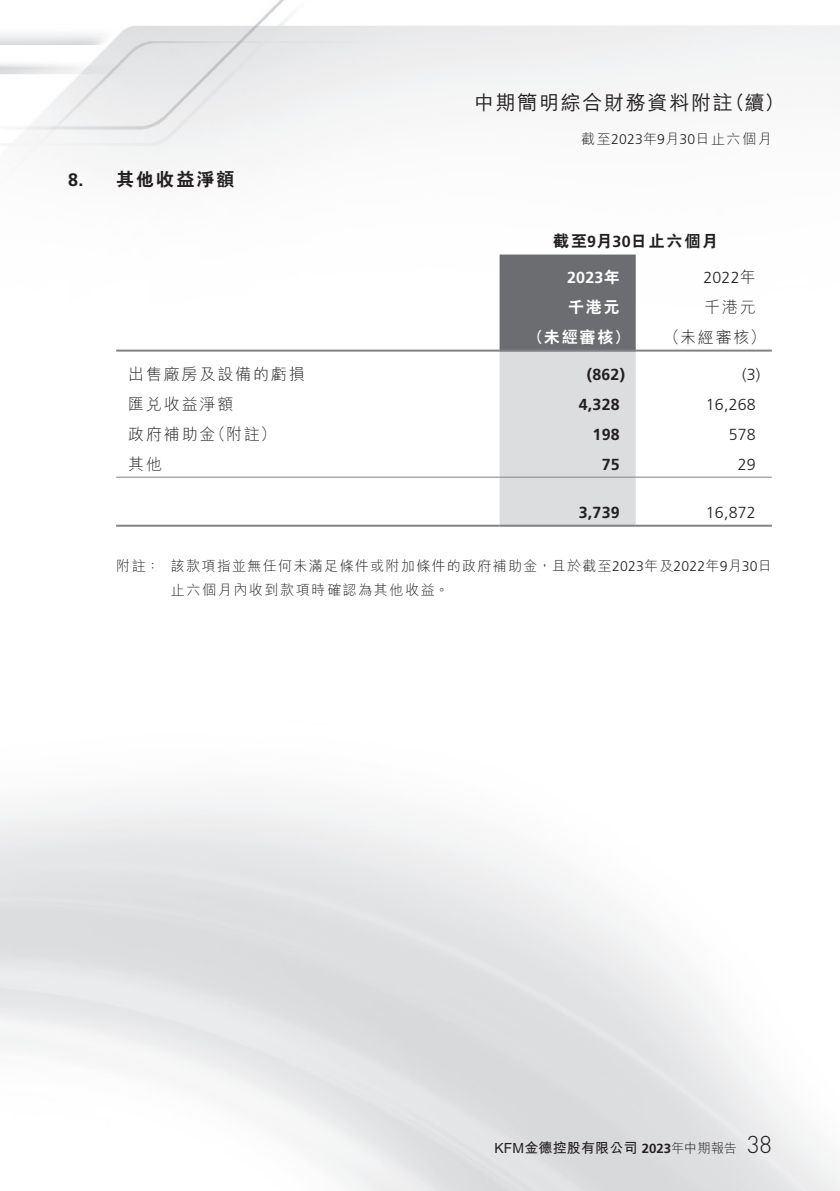
<style>
.page{position:relative;width:840px;height:1191px;background:#fff}
.page>*{position:absolute;margin:0;border:0;box-sizing:border-box;transform-origin:0 0}
.t1{font:300 24px "DIN Pro";color:#231f20}
.t2{font:500 20px "M Hei HK";letter-spacing:.085em;color:#231f20}
._03_H1{font:800 18px "C Hei 2 HK";letter-spacing:.115em;color:#231f20}
._03_H1-2{font:700 18px "Frutiger LT Std";color:#231f20}
._15_Table_Stub{font:300 16px "M Hei HK";letter-spacing:.115em;color:#231f20}
._01_Body_Text{font:300 16px "Frutiger LT Std";letter-spacing:.015em;color:#231f20}
._01_Body_Text-2{font:700 16px "Frutiger LT Std";letter-spacing:.015em;color:#231f20}
._01_Body_Text-3{font:800 16px "C Hei 2 HK";letter-spacing:.115em;color:#231f20}
._01_Body_Text-4{font:300 16px "M Hei HK";letter-spacing:.115em;color:#231f20}
._01_Body_Text-5{font:800 16px "C Hei 2 HK";letter-spacing:.115em;color:#fff}
._01_Body_Text-6{font:700 16px "Frutiger LT Std";color:#fff}
._02_Note_Text{font:300 14px "M Hei HK";letter-spacing:.095em;color:#231f20}
._02_Note_Text-2{font:300 14px "M Hei HK";letter-spacing:.115em;color:#231f20}
.t3{font:700 14px "M Hei HK";letter-spacing:.01em;color:#231f20}
.s1{font-family:"Frutiger LT Std"}
.s2{font-family:"Frutiger LT Std";font-weight:700}
.s3{font-family:"M Hei HK"}
.s4{font-family:"C Hei 2 HK";font-weight:800}
.s5{font-family:"Frutiger LT Std";font-size:13.2px}
.s6{font-weight:300;font-size:13.2px}
</style>
<div class="page">
<svg style="left:499px;top:254px;width:136px;height:271px;background:#b4b5b7"></svg>
<hr style="left:116px;top:349px;width:383px;height:2px;background:#808285">
<hr style="left:499px;top:349px;width:136px;height:2px;background:#808285">
<hr style="left:635px;top:349px;width:136px;height:2px;background:#808285">
<hr style="left:116px;top:476px;width:383px;height:1px;background:#808285">
<hr style="left:499px;top:476px;width:136px;height:1px;background:#808285">
<hr style="left:635px;top:476px;width:136px;height:1px;background:#808285">
<hr style="left:116px;top:525px;width:383px;height:2px;background:#808285">
<hr style="left:499px;top:525px;width:136px;height:2px;background:#808285">
<hr style="left:635px;top:525px;width:136px;height:2px;background:#808285">
<p class="_03_H1-2" style="left:68px;top:169px;width:17px">8.</p>
<h2 class="t2" style="left:473px;top:88px;width:260px">中期簡明綜合財務資料附註</h2>
<p class="_02_Note_Text-2" style="left:581px;top:129px;width:192px">截至<span class="s1">2023</span>年月<span class="s1">9 30</span>日止六個月</p>
<h2 class="t2" style="left:724px;top:88px;width:61px">（續(</h2>
<p class="_03_H1" style="left:116px;top:167px;width:120px">其他收益淨額</p>
<p class="_01_Body_Text-3" style="left:553px;top:230px;width:166px">截至月<span class="s2">9 30</span>日止六個月</p>
<p class="_01_Body_Text" style="left:703px;top:268px;width:54px">2022<span class="s3">年</span></p>
<p class="_01_Body_Text-6" style="left:567px;top:267px;width:54px">2023<span class="s4">年</span></p>
<p class="_01_Body_Text-5" style="left:567px;top:296px;width:53px">千港元</p>
<p class="_01_Body_Text-4" style="left:703px;top:295px;width:53px">千港元</p>
<p class="_01_Body_Text-5" style="left:527px;top:326px;width:103px">（未經審核）</p>
<p class="_01_Body_Text-4" style="left:663px;top:325px;width:103px">（未經審核(</p>
<p class="_15_Table_Stub" style="left:128px;top:362px;width:178px">出售廠房及設備的虧損</p>
<p class="_01_Body_Text-2" style="left:586px;top:364px;width:40px">)862(</p>
<p class="_01_Body_Text" style="left:741px;top:365px;width:20px">(3)</p>
<p class="_15_Table_Stub" style="left:128px;top:392px;width:107px">匯兌收益淨額</p>
<p class="_01_Body_Text-2" style="left:578px;top:394px;width:42px">4,328</p>
<p class="_01_Body_Text" style="left:705px;top:395px;width:52px">16,268</p>
<p class="_15_Table_Stub" style="left:210px;top:422px;width:68px">（附註(</p>
<p class="_15_Table_Stub" style="left:128px;top:422px;width:89px">政府補助金</p>
<p class="_01_Body_Text-2" style="left:592px;top:424px;width:29px">198</p>
<p class="_01_Body_Text" style="left:728px;top:425px;width:29px">578</p>
<p class="_15_Table_Stub" style="left:128px;top:452px;width:35px">其他</p>
<p class="_01_Body_Text-2" style="left:601px;top:454px;width:20px">75</p>
<p class="_01_Body_Text" style="left:737px;top:455px;width:20px">29</p>
<p class="_02_Note_Text" style="left:116px;top:556px;width:45px">附註：</p>
<p class="_01_Body_Text-2" style="left:578px;top:503px;width:42px">3,739</p>
<p class="_02_Note_Text" style="left:171px;top:556px;width:602px">該款項指並無任何未滿足條件或附加條件的政府補助金，且於截至<span class="s1">2023</span>年及<span class="s1">2022</span>年月<span class="s1">9 30</span>日</p>
<p class="_01_Body_Text" style="left:705px;top:503px;width:52px">16,872</p>
<p class="_02_Note_Text-2" style="left:171px;top:580px;width:279px">止六個月內收到款項時確認為其他收益。</p>
<p class="t3" style="left:494px;top:1138px;width:244px">KFM金德控股有限公司 <span class="s5">2023</span><span class="s6">年中期報告</span></p>
<h1 class="t1" style="left:746px;top:1128px;width:26px">38</h1>
</div>
